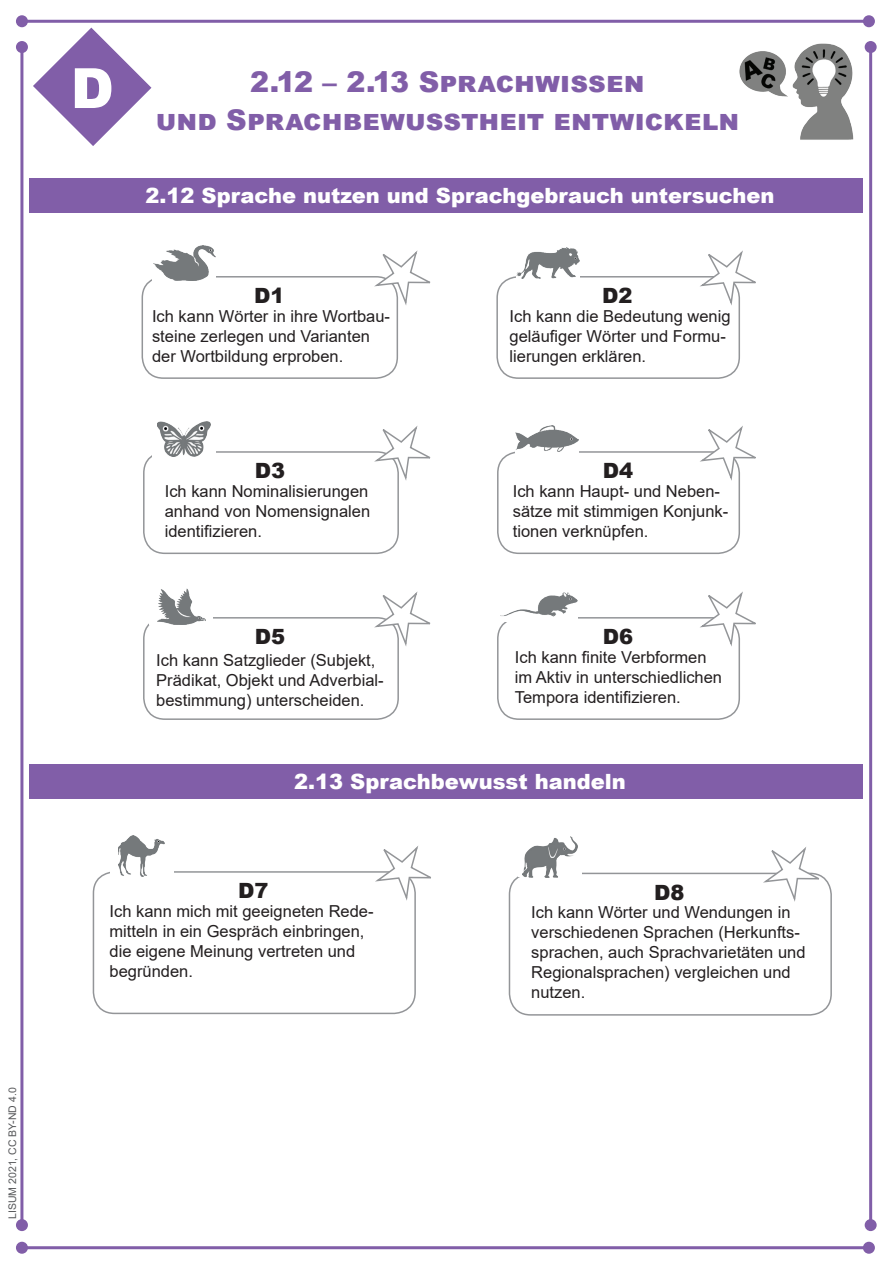
<style>
.page{position:relative;width:893px;height:1263px;background:#fff}
.page>*{position:absolute;margin:0;border:0;box-sizing:border-box;transform-origin:0 0}
.t1{font:900 55.5px "Arial";color:#fff}
.t2{font:900 28.5px/37.5px "Arial";letter-spacing:.005em;color:#815ea8;text-align:center}
.t3{font:900 21px "Arial";color:#fff}
.t4{font:900 21px "Arial";color:#231f20}
.t5{font:16.5px/19.8px "Arial";color:#231f20}
.t6{font:10.5px "Arial";color:#57585a}
</style>
<div class="page">
<hr style="left:22px;top:20px;width:847px;height:3px;background:#815ea8">
<div style="left:16px;top:15px;width:12px;height:12px;background:#815ea8;border-radius:50%"></div>
<div style="left:863px;top:15px;width:12px;height:12px;background:#815ea8;border-radius:50%"></div>
<hr style="left:20px;top:47px;width:3px;height:1178px;background:#815ea8">
<div style="left:16px;top:41px;width:12px;height:12px;background:#815ea8;border-radius:50%"></div>
<div style="left:16px;top:1219px;width:12px;height:12px;background:#815ea8;border-radius:50%"></div>
<hr style="left:869px;top:47px;width:3px;height:1178px;background:#815ea8">
<div style="left:865px;top:41px;width:12px;height:12px;background:#815ea8;border-radius:50%"></div>
<div style="left:865px;top:1219px;width:12px;height:12px;background:#815ea8;border-radius:50%"></div>
<hr style="left:22px;top:1246px;width:847px;height:3px;background:#815ea8">
<div style="left:16px;top:1242px;width:12px;height:12px;background:#815ea8;border-radius:50%"></div>
<div style="left:863px;top:1242px;width:12px;height:12px;background:#815ea8;border-radius:50%"></div>
<svg style="left:33px;top:27px;width:119px;height:119px"></svg>
<div style="left:30px;top:179px;width:833px;height:34px;background:#815ea8"></div>
<div style="left:30px;top:764px;width:833px;height:34px;background:#815ea8"></div>
<div style="left:142px;top:276px;width:256px;height:103px;border:2px solid #939598;border-radius:21px"></div>
<svg style="left:371px;top:250px;width:60px;height:58px"></svg>
<div style="left:152px;top:246px;width:64px;height:35px;background:#fff"></div>
<img style="left:153px;top:246px;width:62px;height:35px">
<div style="left:143px;top:451px;width:256px;height:103px;border:2px solid #939598;border-radius:21px"></div>
<svg style="left:371px;top:426px;width:60px;height:58px"></svg>
<div style="left:152px;top:421px;width:64px;height:35px;background:#fff"></div>
<img style="left:158px;top:421px;width:53px;height:35px">
<div style="left:143px;top:617px;width:256px;height:103px;border:2px solid #939598;border-radius:21px"></div>
<svg style="left:371px;top:591px;width:60px;height:58px"></svg>
<div style="left:149px;top:589px;width:64px;height:35px;background:#fff"></div>
<img style="left:157px;top:589px;width:48px;height:35px">
<div style="left:509px;top:873px;width:323px;height:143px;border:2px solid #939598;border-radius:21px"></div>
<svg style="left:760px;top:847px;width:65px;height:55px"></svg>
<div style="left:518px;top:837px;width:64px;height:40px;background:#fff"></div>
<img style="left:522px;top:837px;width:55px;height:40px">
<div style="left:496px;top:276px;width:244px;height:103px;border:2px solid #939598;border-radius:21px"></div>
<svg style="left:697px;top:250px;width:59px;height:58px"></svg>
<img style="left:516px;top:248px;width:64px;height:31px">
<div style="left:497px;top:451px;width:243px;height:103px;border:2px solid #939598;border-radius:21px"></div>
<svg style="left:697px;top:426px;width:59px;height:58px"></svg>
<div style="left:515px;top:421px;width:64px;height:35px;background:#fff"></div>
<img style="left:515px;top:425px;width:64px;height:27px">
<div style="left:497px;top:617px;width:243px;height:103px;border:2px solid #939598;border-radius:21px"></div>
<svg style="left:697px;top:591px;width:59px;height:58px"></svg>
<div style="left:500px;top:587px;width:77px;height:35px;background:#fff"></div>
<img style="left:500px;top:592px;width:77px;height:25px">
<div style="left:93px;top:871px;width:323px;height:143px;border:2px solid #939598;border-radius:21px"></div>
<svg style="left:372px;top:846px;width:59px;height:58px"></svg>
<div style="left:110px;top:836px;width:63px;height:40px;background:#fff"></div>
<img style="left:119px;top:836px;width:45px;height:40px">
<img style="left:739px;top:43px;width:115px;height:97px">
<p class="t6" style="left:5px;top:1219px;width:133px;rotate:-90deg">LISUM 2021, CC BY-ND 4.0</p>
<h1 class="t1" style="left:71px;top:48px;width:45px">D</h1>
<h2 class="t2" style="left:156px;top:62px;width:585px">2.12 – 2.13 Sprachwissen<br>und Sprachbewusstheit entwickeln</h2>
<p class="t3" style="left:146px;top:180px;width:630px">2.12 Sprache nutzen und Sprachgebrauch untersuchen</p>
<p class="t4" style="left:254px;top:280px;width:32px">D1</p>
<p class="t5" style="left:152px;top:306px;width:240px">Ich kann Wörter in ihre Wortbau&shy;steine zerlegen und Varianten der Wortbildung erproben.</p>
<p class="t4" style="left:255px;top:456px;width:32px">D3</p>
<p class="t5" style="left:165px;top:481px;width:207px;text-align:justify">Ich kann Nominalisierungen anhand von Nomensignalen identifizieren.</p>
<p class="t4" style="left:255px;top:621px;width:32px">D5</p>
<p class="t5" style="left:156px;top:650px;width:229px">Ich kann Satzglieder (Subjekt,<br>Prädikat, Objekt und Adverbial&shy;bestimmung) unterscheiden.</p>
<p class="t4" style="left:602px;top:280px;width:32px">D2</p>
<p class="t5" style="left:510px;top:306px;width:223px">Ich kann die Bedeutung wenig geläufiger Wörter und Formu&shy;lierungen erklären.</p>
<p class="t4" style="left:603px;top:456px;width:32px">D4</p>
<p class="t5" style="left:513px;top:481px;width:217px">Ich kann Haupt- und Neben&shy;sätze mit stimmigen Konjunk&shy;tionen verknüpfen.</p>
<p class="t4" style="left:603px;top:621px;width:32px">D6</p>
<p class="t5" style="left:515px;top:647px;width:209px">Ich kann finite Verbformen im Aktiv in unterschiedlichen<br>Tempora identifizieren.</p>
<p class="t3" style="left:294px;top:766px;width:333px">2.13 Sprachbewusst handeln</p>
<p class="t4" style="left:238px;top:876px;width:32px">D7</p>
<p class="t5" style="left:109px;top:901px;width:266px">Ich kann mich mit geeigneten Rede&shy;mitteln in ein Gespräch einbringen, die eigene Meinung vertreten und begründen.</p>
<p class="t4" style="left:654px;top:877px;width:32px">D8</p>
<p class="t5" style="left:531px;top:902px;width:276px">Ich kann Wörter und Wendungen in verschiedenen Sprachen (Herkunfts&shy;sprachen, auch Sprachvarietäten und<br>Regionalsprachen) vergleichen und nutzen.</p>
</div>
